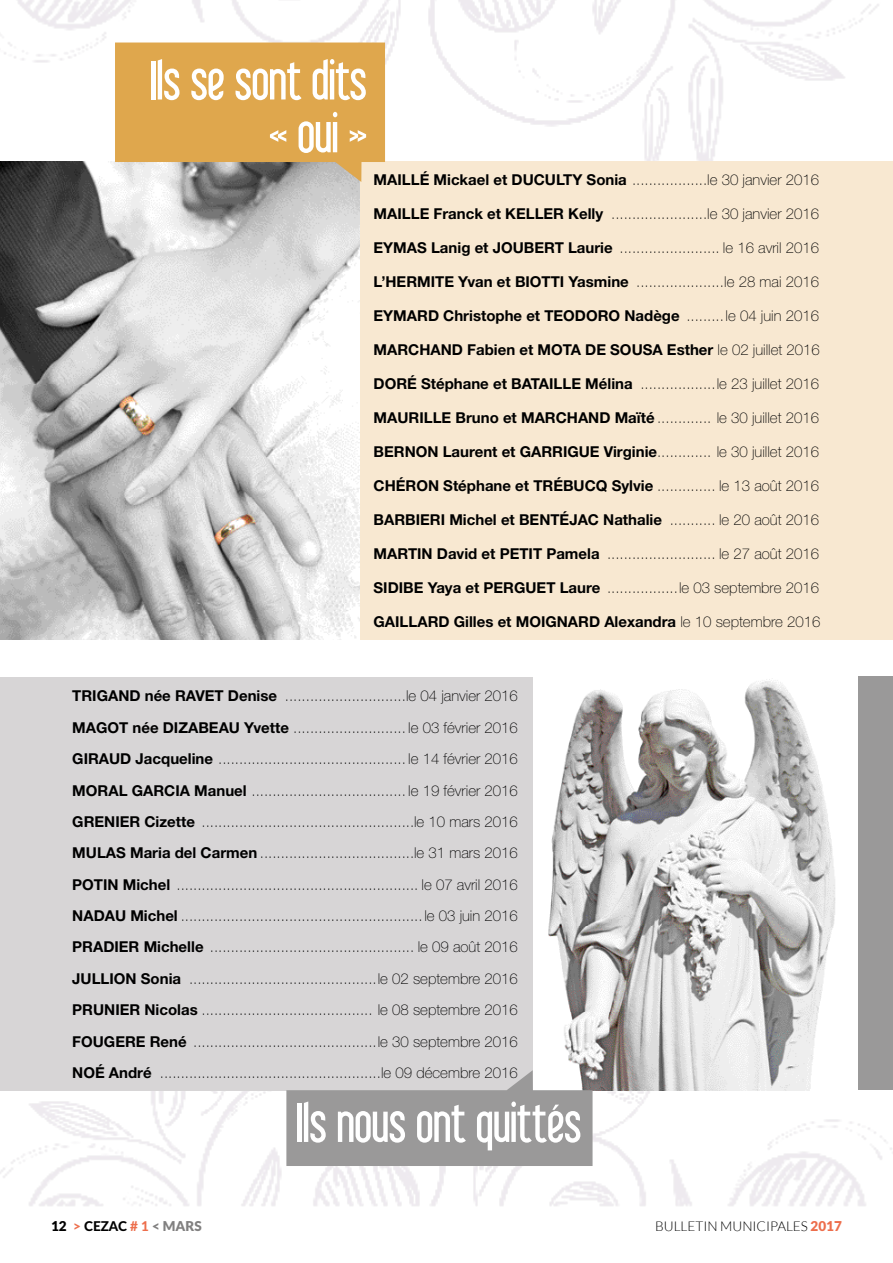
<style>
.page{position:relative;width:893px;height:1263px;background:#fff}
.page>*{position:absolute;margin:0;border:0;box-sizing:border-box;transform-origin:0 0}
.t1{font:54px/52.8px "Libel Suit";color:#fff;text-align:right}
.t2{font:100 15px/31.3px "Helvetica Neue LT";color:#000;text-align:justify}
.t3{font:700 15px "Helvetica Neue LT";color:#000}
.t4{font:300 13.5px "Lato";color:#000}
.t5{font:800 13.5px "Lato";color:#000}
.s1{font-weight:700}
.s2{font-weight:100}
.s3{font-weight:900}
.s4{color:#ed6e4c}
.s5{font-weight:900;color:#818080}
.s6{font-weight:900;color:#ed6e4c}
</style>
<div class="page">
<img style="left:0;top:1090px;width:893px;height:116px">
<img style="left:0;top:0;width:879px;height:161px">
<img style="left:0;top:161px;width:361px;height:478px">
<div style="left:532px;top:677px;width:361px;height:413px;background:#9a9999"></div>
<img style="left:532px;top:677px;width:325px;height:413px">
<div style="left:361px;top:161px;width:532px;height:478px;background:#f8e8d1"></div>
<div style="left:0;top:677px;width:532px;height:414px;background:#d7d5d6"></div>
<svg style="left:115px;top:43px;width:270px;height:139px;background:#d8a759"></svg>
<svg style="left:286px;top:1070px;width:307px;height:96px"></svg>
<h1 class="t1" style="left:150px;top:54px;width:218px">Ils se sont dits « oui »</h1>
<p class="t2" style="left:374px;top:164px;width:447px"><span class="s1">MAILLÉ Mickael et DUCULTY Sonia</span> ..................le 30 janvier 2016</p>
<p class="t2" style="left:374px;top:198px;width:447px"><span class="s1">MAILLE Franck et KELLER Kelly</span> .......................le 30 janvier 2016</p>
<p class="t2" style="left:374px;top:232px;width:447px"><span class="s1">EYMAS Lanig et JOUBERT Laurie</span> ........................ le 16 avril 2016</p>
<p class="t2" style="left:374px;top:266px;width:447px"><span class="s1">L’HERMITE Yvan et BIOTTI Yasmine</span> .....................le 28 mai 2016</p>
<p class="t3" style="left:374px;top:307px;width:447px">EYMARD Christophe et TEODORO Nadège <span class="s2">.........le 04 juin 2016</span></p>
<p class="t3" style="left:374px;top:340px;width:448px">MARCHAND Fabien et MOTA DE SOUSA Esther <span class="s2">le 02 juillet 2016</span></p>
<p class="t2" style="left:374px;top:368px;width:447px"><span class="s1">DORÉ Stéphane et BATAILLE Mélina</span> ..................le 23 juillet 2016</p>
<p class="t3" style="left:374px;top:408px;width:447px">MAURILLE Bruno et MARCHAND Maïté <span class="s2">............. le 30 juillet 2016</span></p>
<p class="t3" style="left:374px;top:442px;width:447px">BERNON Laurent et GARRIGUE Virginie<span class="s2">............. le 30 juillet 2016</span></p>
<p class="t3" style="left:374px;top:476px;width:447px">CHÉRON Stéphane et TRÉBUCQ Sylvie <span class="s2">.............. le 13 août 2016</span></p>
<p class="t3" style="left:374px;top:510px;width:447px">BARBIERI Michel et BENTÉJAC Nathalie <span class="s2">........... le 20 août 2016</span></p>
<p class="t2" style="left:374px;top:538px;width:447px"><span class="s1">MARTIN David et PETIT Pamela</span> .......................... le 27 août 2016</p>
<p class="t2" style="left:374px;top:572px;width:447px"><span class="s1">SIDIBE Yaya et PERGUET Laure</span> .................le 03 septembre 2016</p>
<p class="t3" style="left:374px;top:612px;width:448px">GAILLARD Gilles et MOIGNARD Alexandra <span class="s2">le 10 septembre 2016</span></p>
<p class="t2" style="left:72px;top:680px;width:447px"><span class="s1">TRIGAND née RAVET Denise</span> .............................le 04 janvier 2016<br><span class="s1">MAGOT née DIZABEAU Yvette</span> ........................... le 03 février 2016<br><span class="s1">GIRAUD Jacqueline</span> ............................................. le 14 février 2016<br><span class="s1">MORAL GARCIA Manuel</span> ..................................... le 19 février 2016<br><span class="s1">GRENIER Cizette</span> ...................................................le 10 mars 2016<br><span class="s1">MULAS Maria del Carmen</span> .....................................le 31 mars 2016<br><span class="s1">POTIN Michel</span> .......................................................... le 07 avril 2016<br><span class="s1">NADAU Michel</span> ..........................................................le 03 juin 2016<br><span class="s1">PRADIER Michelle</span> ................................................. le 09 août 2016<br><span class="s1">JULLION Sonia</span> .............................................le 02 septembre 2016<br><span class="s1">PRUNIER Nicolas</span> ......................................... le 08 septembre 2016<br><span class="s1">FOUGERE René</span> ............................................le 30 septembre 2016<br><span class="s1">NOÉ André</span> .....................................................le 09 décembre 2016</p>
<h1 class="t1" style="left:296px;top:1096px;width:287px">Ils nous ont quittés</h1>
<p class="t5" style="left:51px;top:1216px;width:152px"><span class="s3">12</span> <span class="s4">&gt;</span> CEZAC <span class="s4"># 1</span> <span class="s5">&lt; MARS</span></p>
<p class="t4" style="left:655px;top:1219px;width:188px">BULLETIN MUNICIPALES <span class="s6">2017</span></p>
</div>
